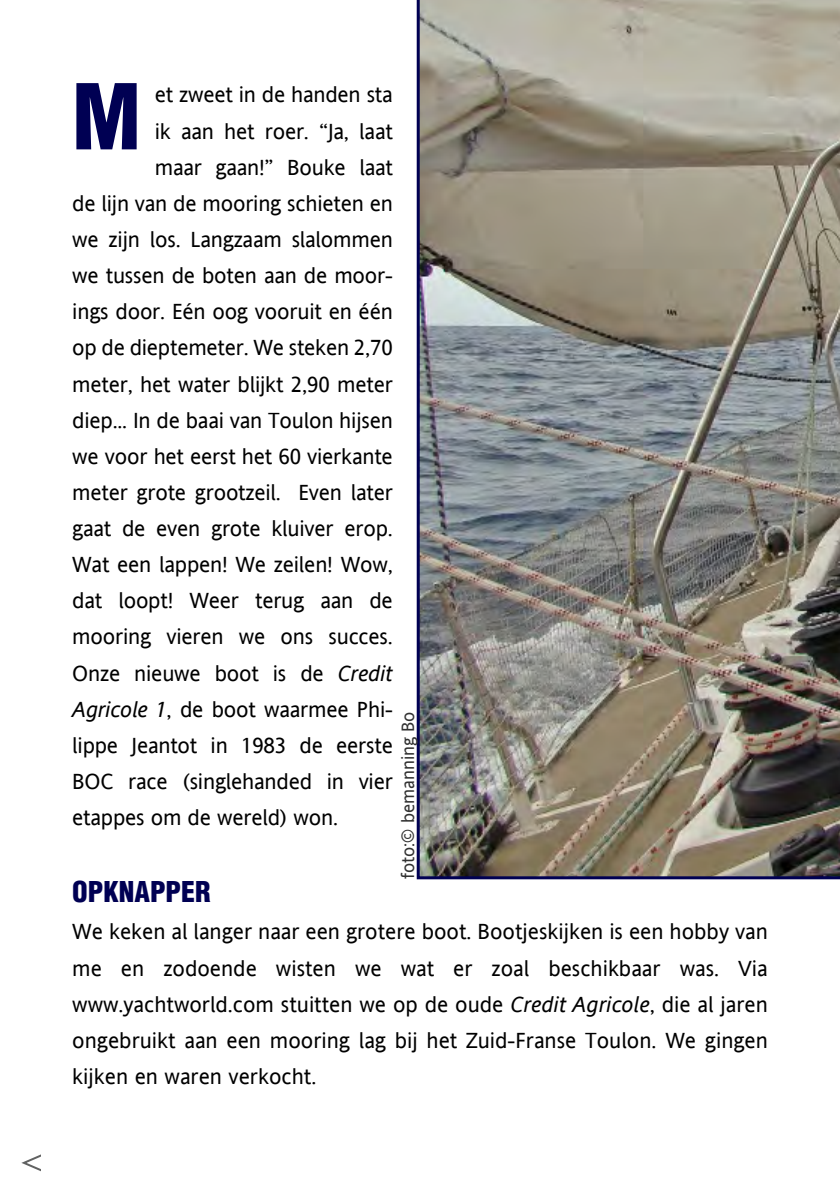
<style>
.page{position:relative;width:840px;height:1191px;background:#fff}
.page>*{position:absolute;margin:0;border:0;box-sizing:border-box;transform-origin:0 0}
.t1{font:900 condensed 88.4px "Helvetica LT Std";color:#000053}
.t2{font:900 condensed 28px "Helvetica LT Std";color:#000053}
.t3{font:22px/36.2px "Andale Sans";letter-spacing:-.01em;color:#000;text-align:justify}
.t4{font:18px "Andale Sans";color:#323232}
.s1{font-style:italic}
</style>
<div class="page">
<svg style="left:21px;top:1155px;width:19px;height:16px"></svg>
<img style="left:416px;top:0;width:423px;height:879px">
<h1 class="t1" style="left:72px;top:86px;width:70px">M</h1>
<p class="t3" style="left:155px;top:79px;width:239px">et zweet in de handen sta</p>
<p class="t3" style="left:155px;top:115px;width:239px">ik aan het roer. “Ja, laat</p>
<p class="t3" style="left:155px;top:151px;width:239px">maar gaan!” Bouke laat</p>
<p class="t3" style="left:72px;top:187px;width:322px">de lijn van de mooring schieten en</p>
<p class="t3" style="left:72px;top:223px;width:322px">we zijn los. Langzaam slalommen</p>
<p class="t3" style="left:72px;top:259px;width:322px">we tussen de boten aan de moor-</p>
<p class="t3" style="left:72px;top:295px;width:322px">ings door. Eén oog vooruit en één</p>
<p class="t3" style="left:72px;top:331px;width:322px">op de dieptemeter. We steken 2,70</p>
<p class="t3" style="left:72px;top:368px;width:322px">meter, het water blijkt 2,90 meter</p>
<p class="t3" style="left:72px;top:404px;width:322px">diep... In de baai van Toulon hijsen</p>
<p class="t3" style="left:72px;top:440px;width:322px">we voor het eerst het 60 vierkante</p>
<p class="t3" style="left:72px;top:476px;width:322px">meter grote grootzeil. Even later</p>
<p class="t3" style="left:72px;top:512px;width:322px">gaat de even grote kluiver erop.</p>
<p class="t3" style="left:72px;top:548px;width:322px">Wat een lappen! We zeilen! Wow,</p>
<p class="t3" style="left:72px;top:584px;width:322px">dat loopt! Weer terug aan de</p>
<p class="t3" style="left:72px;top:620px;width:322px">mooring vieren we ons succes.</p>
<p class="t3" style="left:72px;top:656px;width:322px">Onze nieuwe boot is de <span class="s1">Credit</span></p>
<p class="t3" style="left:72px;top:693px;width:322px"><span class="s1">Agricole 1</span>, de boot waarmee Phi-</p>
<p class="t3" style="left:72px;top:729px;width:322px">lippe Jeantot in 1983 de eerste</p>
<p class="t3" style="left:72px;top:765px;width:322px">BOC race (singlehanded in vier</p>
<p class="t3" style="left:72px;top:801px;width:267px">etappes om de wereld) won.</p>
<p class="t4" style="left:401px;top:879px;width:169px;rotate:-90deg">foto:© bemanning Bo</p>
<p class="t2" style="left:72px;top:882px;width:140px">OPKNAPPER</p>
<p class="t3" style="left:72px;top:915px;width:696px">We keken al langer naar een grotere boot. Bootjeskijken is een hobby van me en zodoende wisten we wat er zoal beschikbaar was. Via www.yachtworld.com stuitten we op de oude <span class="s1">Credit Agricole</span>, die al jaren ongebruikt aan een mooring lag bij het Zuid-Franse Toulon. We gingen kijken en waren verkocht.</p>
</div>
